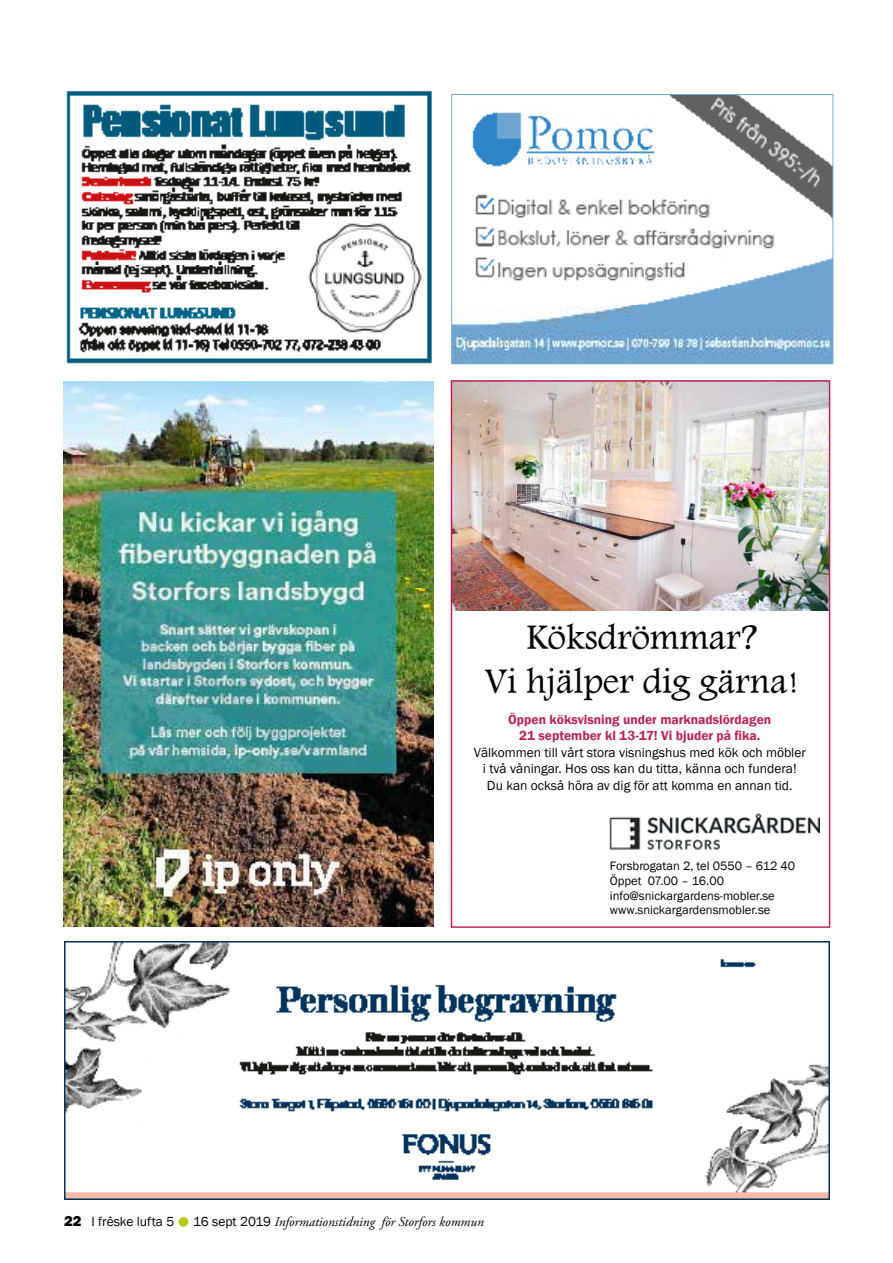
<style>
.page{position:relative;width:893px;height:1263px;background:#fff}
.page>*{position:absolute;margin:0;border:0;box-sizing:border-box;transform-origin:0 0}
.t1{font:36.9px/44.2px "Andalus";color:#000;text-align:center}
.t2{font:13.5px/16.5px "Franklin Gothic";color:#000;text-align:center}
.t3{font:600 13.5px/16.5px "Franklin Gothic";color:#bc2354;text-align:center}
.t4{font:italic 13.5px "Adobe Garamond Pro";color:#000}
.t5{font:12.6px/14.7px "Franklin Gothic";color:#000}
.s1{font-family:"Franklin Gothic";font-weight:800;font-style:normal;font-size:15px}
.s2{font-family:"Franklin Gothic";font-style:normal}
.s3{color:#b4cc00}
</style>
<div class="page">
<img style="left:64px;top:941px;width:766px;height:258px">
<img style="left:453px;top:96px;width:378px;height:266px">
<div style="left:451px;top:94px;width:382px;height:270px;border:1px solid #72aad3"></div>
<img style="left:64px;top:382px;width:370px;height:544px">
<img style="left:66px;top:90px;width:366px;height:274px">
<img style="left:453px;top:382px;width:375px;height:228px">
<img style="left:609px;top:813px;width:210px;height:37px">
<h1 class="t1" style="left:485px;top:616px;width:316px">Köksdrömmar?<br>Vi hjälper dig gärna!</h1>
<p class="t3" style="left:508px;top:711px;width:265px">Öppen köksvisning under marknadslördagen<br>21 september kl 13-17! Vi bjuder på fika.</p>
<p class="t2" style="left:474px;top:744px;width:334px">Välkommen till vårt stora visningshus med kök och möbler i två våningar. Hos oss kan du titta, känna och fundera!<br>Du kan också höra av dig för att komma en annan tid.</p>
<p class="t4" style="left:64px;top:1214px;width:421px"><span class="s1">22</span> <span class="s2">I frêske lufta 5</span> <span class="s3">●</span> <span class="s2">16 sept 2019</span> Informationstidning för Storfors kommun</p>
<p class="t5" style="left:610px;top:859px;width:187px">Forsbrogatan 2, tel 0550 – 612 40<br>Öppet 07.00 – 16.00 info@snickargardens-mobler.se www.snickargardensmobler.se</p>
</div>
